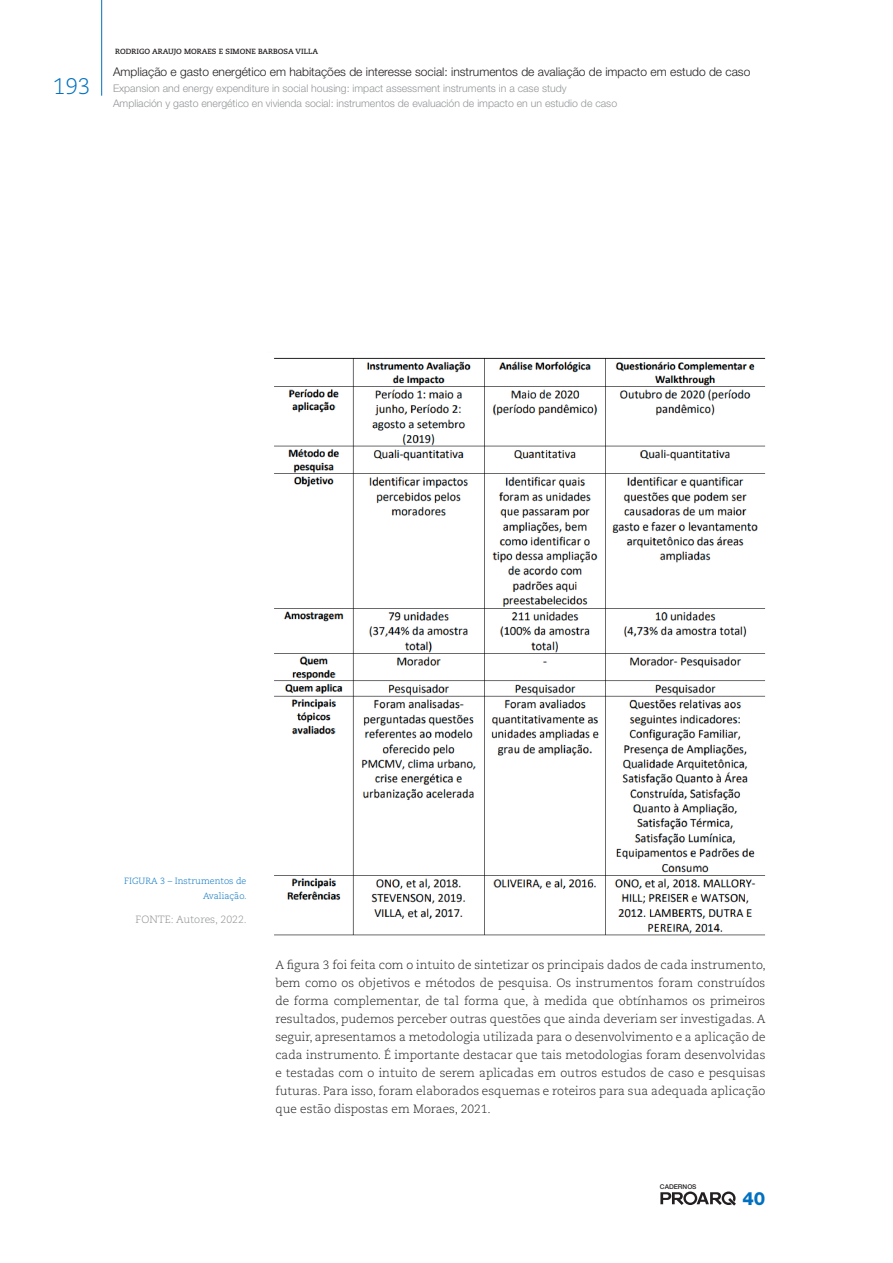
<style>
.page{position:relative;width:893px;height:1263px;background:#fff}
.page>*{position:absolute;margin:0;border:0;box-sizing:border-box;transform-origin:0 0}
.t1{font:300 22.5px "Caecilia LT Std";color:#0070c0}
.t2{font:800 18.3px "Helvetica Neue LT Std";color:#0070c0}
._10_Corpo_do_Texto{font:300 12px/18px "Caecilia LT Std";color:#231f20;text-align:justify}
._5_Cabecalho_Titulo{font:300 12px "Helvetica Neue LT Std";color:#231f20}
._6_Cabecalho_Subtítu{font:300 10.5px "Helvetica Neue LT Std";color:#939598}
._13_Legenda_Imagem_T{font:300 10.5px "Caecilia LT Std";color:#8d8f92}
._12_Legenda_Imagem_T{font:300 9px/15px "Caecilia LT Std";color:#0070c0;text-align:right}
._4_Cabecalho_Nome_Au{font:700 7.5px "Caecilia LT Std";color:#231f20}
.t3{font:500 6.6px "Helvetica Neue LT Std";color:#231f20}
</style>
<div class="page">
<hr style="left:101px;top:0;width:1px;height:96px;background:#0070c0">
<svg style="left:660px;top:1191px;width:76px;height:14px"></svg>
<img style="left:274px;top:357px;width:491px;height:579px">
<h1 class="t1" style="left:53px;top:74px;width:39px">193</h1>
<p class="_4_Cabecalho_Nome_Au" style="left:115px;top:47px;width:205px">RODRIGO ARAUJO MORAES E SIMONE BARBOSA VILLA</p>
<p class="_5_Cabecalho_Titulo" style="left:113px;top:64px;width:639px">Ampliação e gasto energético em habitações de interesse social: instrumentos de avaliação de impacto em estudo de caso</p>
<p class="_6_Cabecalho_Subtítu" style="left:113px;top:82px;width:455px">Expansion and energy expenditure in social housing: impact assessment instruments in a case study</p>
<p class="_6_Cabecalho_Subtítu" style="left:113px;top:97px;width:506px">Ampliación y gasto energético en vivienda social: instrumentos de evaluación de impacto en un estudio de caso</p>
<p class="_12_Legenda_Imagem_T" style="left:124px;top:874px;width:124px">FIGURA 3 – Instrumentos de<br>Avaliação.</p>
<p class="_13_Legenda_Imagem_T" style="left:136px;top:913px;width:113px">FONTE: Autores, 2022.</p>
<p class="_10_Corpo_do_Texto" style="left:275px;top:956px;width:492px">A figura 3 foi feita com o intuito de sintetizar os principais dados de cada instrumento, bem como os objetivos e métodos de pesquisa. Os instrumentos foram construídos de forma complementar, de tal forma que, à medida que obtínhamos os primeiros resultados, pudemos perceber outras questões que ainda deveriam ser investigadas. A seguir, apresentamos a metodologia utilizada para o desenvolvimento e a aplicação de cada instrumento. É importante destacar que tais metodologias foram desenvolvidas e testadas com o intuito de serem aplicadas em outros estudos de caso e pesquisas futuras. Para isso, foram elaborados esquemas e roteiros para sua adequada aplicação que estão dispostas em Moraes, 2021.</p>
<p class="t3" style="left:660px;top:1183px;width:38px">CADERNOS</p>
<h2 class="t2" style="left:742px;top:1187px;width:24px">40</h2>
</div>
